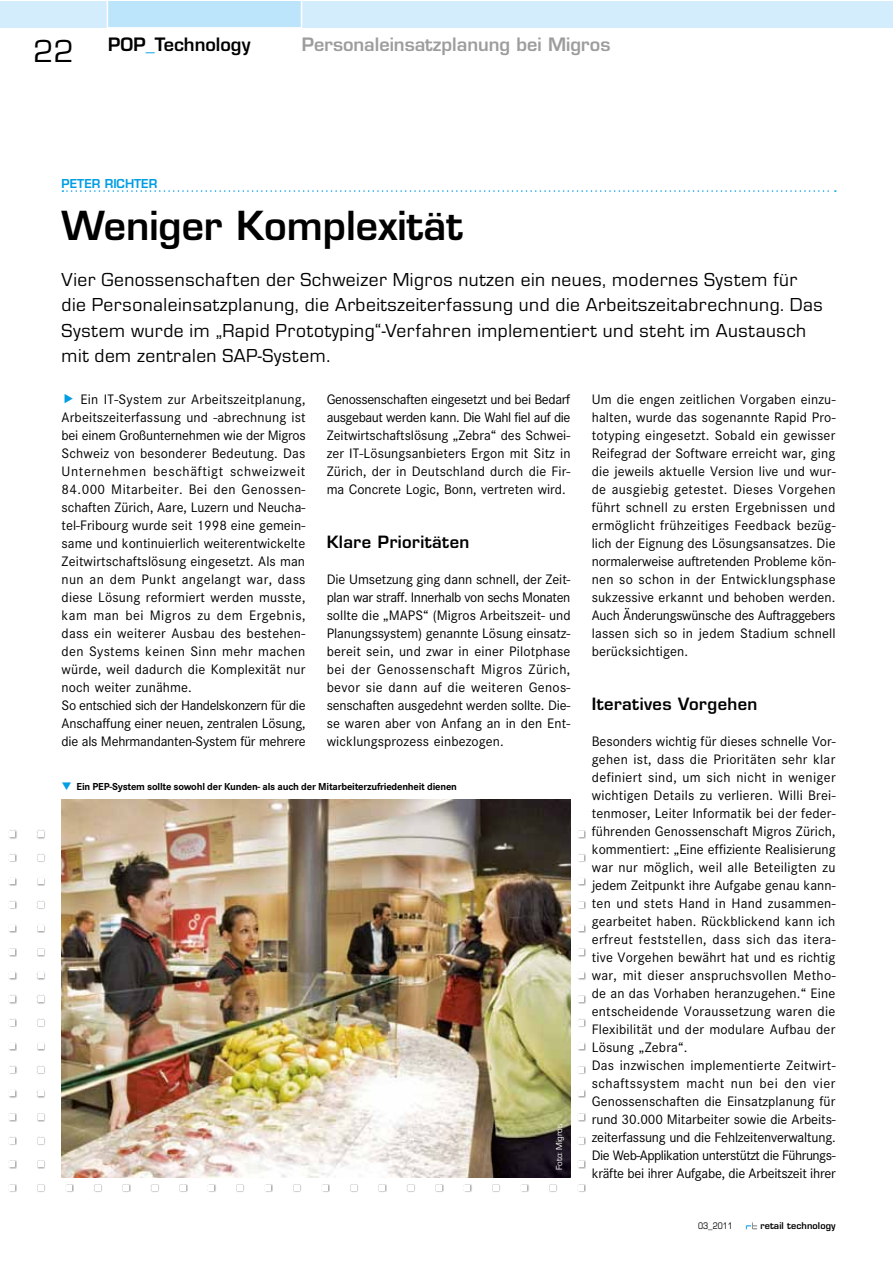
<style>
.page{position:relative;width:893px;height:1263px;background:#fff}
.page>*{position:absolute;margin:0;border:0;box-sizing:border-box;transform-origin:0 0}
.t1{font:600 39px "Eurostile";color:#000}
.t2{font:19.5px/25.5px "Eurostile T";letter-spacing:.025em;color:#000}
.t3{font:600 18px "Eurostile";color:#9c9d9d}
.t4{font:600 18px "Eurostile";color:#000}
.t5{font:600 16.5px "Eurostile";letter-spacing:.025em;color:#000}
.t6{font:14.25px/18px "Corporate S";letter-spacing:.01em;color:#000;text-align:justify}
.t7{font:600 12px "Eurostile";color:#009ee3}
.t8{font:700 10.5px "Corporate S";letter-spacing:-.02em;color:#000}
.t9{font:600 9px "Eurostile";letter-spacing:.01em;color:#000}
.t10{font:9px "Eurostile T";letter-spacing:-.01em;color:#fff}
.t11{font:condensed 9px "Eurostile";color:#000}
.s1{font-family:"Eurostile T";font-weight:400;font-size:33px}
.s2{color:#009ee3}
</style>
<div class="page">
<div style="left:0;top:1px;width:892px;height:26px;background:#d4edfc"></div>
<svg style="left:746px;top:1222px;width:11px;height:7px"></svg>
<div style="left:107px;top:1px;width:195px;height:26px;background:#bce4fa"></div>
<svg style="left:62px;top:190px;width:767px;height:2px"></svg>
<svg style="left:8px;top:830px;width:9px;height:9px"></svg>
<svg style="left:37px;top:830px;width:8px;height:9px"></svg>
<svg style="left:578px;top:830px;width:8px;height:9px"></svg>
<svg style="left:9px;top:854px;width:8px;height:8px"></svg>
<svg style="left:37px;top:854px;width:8px;height:8px"></svg>
<svg style="left:578px;top:854px;width:8px;height:8px"></svg>
<svg style="left:9px;top:877px;width:8px;height:9px"></svg>
<svg style="left:37px;top:877px;width:8px;height:9px"></svg>
<svg style="left:578px;top:877px;width:8px;height:9px"></svg>
<svg style="left:8px;top:901px;width:9px;height:8px"></svg>
<svg style="left:37px;top:901px;width:8px;height:8px"></svg>
<svg style="left:578px;top:901px;width:8px;height:8px"></svg>
<svg style="left:9px;top:925px;width:8px;height:8px"></svg>
<svg style="left:37px;top:925px;width:8px;height:8px"></svg>
<svg style="left:578px;top:925px;width:8px;height:8px"></svg>
<svg style="left:9px;top:948px;width:8px;height:8px"></svg>
<svg style="left:37px;top:948px;width:8px;height:8px"></svg>
<svg style="left:578px;top:948px;width:8px;height:8px"></svg>
<svg style="left:8px;top:971px;width:9px;height:9px"></svg>
<svg style="left:37px;top:971px;width:8px;height:9px"></svg>
<svg style="left:578px;top:972px;width:8px;height:8px"></svg>
<svg style="left:8px;top:995px;width:9px;height:9px"></svg>
<svg style="left:37px;top:995px;width:8px;height:9px"></svg>
<svg style="left:578px;top:995px;width:8px;height:9px"></svg>
<svg style="left:9px;top:1019px;width:8px;height:8px"></svg>
<svg style="left:37px;top:1019px;width:8px;height:8px"></svg>
<svg style="left:578px;top:1019px;width:8px;height:8px"></svg>
<svg style="left:9px;top:1042px;width:8px;height:9px"></svg>
<svg style="left:37px;top:1042px;width:8px;height:9px"></svg>
<svg style="left:578px;top:1042px;width:8px;height:9px"></svg>
<svg style="left:8px;top:1066px;width:9px;height:8px"></svg>
<svg style="left:37px;top:1066px;width:8px;height:8px"></svg>
<svg style="left:578px;top:1066px;width:8px;height:8px"></svg>
<svg style="left:8px;top:1089px;width:9px;height:9px"></svg>
<svg style="left:37px;top:1089px;width:8px;height:9px"></svg>
<svg style="left:578px;top:1090px;width:8px;height:8px"></svg>
<svg style="left:9px;top:1113px;width:8px;height:8px"></svg>
<svg style="left:37px;top:1113px;width:8px;height:8px"></svg>
<svg style="left:578px;top:1113px;width:8px;height:8px"></svg>
<svg style="left:9px;top:1137px;width:8px;height:8px"></svg>
<svg style="left:37px;top:1137px;width:8px;height:8px"></svg>
<svg style="left:578px;top:1137px;width:8px;height:8px"></svg>
<svg style="left:9px;top:1160px;width:8px;height:9px"></svg>
<svg style="left:37px;top:1160px;width:8px;height:9px"></svg>
<svg style="left:578px;top:1160px;width:8px;height:9px"></svg>
<svg style="left:9px;top:1184px;width:8px;height:8px"></svg>
<svg style="left:65px;top:1184px;width:9px;height:8px"></svg>
<svg style="left:37px;top:1184px;width:8px;height:8px"></svg>
<svg style="left:122px;top:1184px;width:9px;height:8px"></svg>
<svg style="left:94px;top:1184px;width:8px;height:8px"></svg>
<svg style="left:179px;top:1184px;width:9px;height:8px"></svg>
<svg style="left:151px;top:1184px;width:8px;height:8px"></svg>
<svg style="left:236px;top:1184px;width:8px;height:8px"></svg>
<svg style="left:208px;top:1184px;width:8px;height:8px"></svg>
<svg style="left:293px;top:1184px;width:8px;height:8px"></svg>
<svg style="left:265px;top:1184px;width:8px;height:8px"></svg>
<svg style="left:350px;top:1184px;width:8px;height:8px"></svg>
<svg style="left:322px;top:1184px;width:8px;height:8px"></svg>
<svg style="left:407px;top:1184px;width:8px;height:8px"></svg>
<svg style="left:378px;top:1184px;width:9px;height:8px"></svg>
<svg style="left:464px;top:1184px;width:8px;height:8px"></svg>
<svg style="left:435px;top:1184px;width:9px;height:8px"></svg>
<svg style="left:521px;top:1184px;width:8px;height:8px"></svg>
<svg style="left:492px;top:1184px;width:8px;height:8px"></svg>
<svg style="left:578px;top:1184px;width:8px;height:8px"></svg>
<svg style="left:549px;top:1184px;width:8px;height:8px"></svg>
<img style="left:62px;top:800px;width:508px;height:377px">
<p class="t4" style="left:34px;top:33px;width:218px"><span class="s1">22</span> POP<span class="s2">_</span>Technology</p>
<p class="t3" style="left:302px;top:33px;width:310px">Personaleinsatzplanung bei Migros</p>
<p class="t7" style="left:62px;top:176px;width:97px">PETER RICHTER</p>
<h1 class="t1" style="left:62px;top:201px;width:403px">Weniger Komplexität</h1>
<p class="t2" style="left:62px;top:267px;width:762px">Vier Genossenschaften der Schweizer Migros nutzen ein neues, modernes System für die Personaleinsatzplanung, die Arbeitszeiterfassung und die Arbeitszeitabrechnung. Das System wurde im „Rapid Prototyping“-Verfahren implementiert und steht im Austausch mit dem zentralen SAP-System.</p>
<p class="t6" style="left:62px;top:390px;width:245px;text-align:left;text-indent:19px">Ein IT-System zur Arbeitszeitplanung, Arbeitszeiterfassung und -abrechnung ist bei einem Großunternehmen wie der Migros Schweiz von besonderer Bedeutung. Das Unternehmen beschäftigt schweizweit 84.000 Mitarbeiter. Bei den Genossen&shy;schaften Zürich, Aare, Luzern und Neucha&shy;tel-Fribourg wurde seit 1998 eine gemein&shy;same und kontinuierlich weiterentwickelte Zeitwirtschaftslösung eingesetzt. Als man nun an dem Punkt angelangt war, dass diese Lösung reformiert werden musste, kam man bei Migros zu dem Ergebnis, dass ein weiterer Ausbau des bestehen&shy;den Systems keinen Sinn mehr machen würde, weil dadurch die Komplexität nur noch weiter zunähme.<br>So entschied sich der Handelskonzern für die Anschaffung einer neuen, zentralen Lösung, die als Mehrmandanten-System für mehrere</p>
<p class="t6" style="left:327px;top:390px;width:245px">Genossenschaften eingesetzt und bei Bedarf ausgebaut werden kann. Die Wahl fiel auf die Zeitwirtschaftslösung „Zebra“ des Schwei&shy;zer IT-Lösungsanbieters Ergon mit Sitz in Zürich, der in Deutschland durch die Fir&shy;ma Concrete Logic, Bonn, vertreten wird.</p>
<p class="t5" style="left:327px;top:531px;width:144px">Klare Prioritäten</p>
<p class="t6" style="left:327px;top:570px;width:245px">Die Umsetzung ging dann schnell, der Zeit&shy;plan war straff. Innerhalb von sechs Monaten sollte die „MAPS“ (Migros Arbeitszeit- und Planungssystem) genannte Lösung einsatz&shy;bereit sein, und zwar in einer Pilotphase bei der Genossenschaft Migros Zürich, bevor sie dann auf die weiteren Genos&shy;senschaften ausgedehnt werden sollte. Die&shy;se waren aber von Anfang an in den Ent&shy;wicklungsprozess einbezogen.</p>
<p class="t8" style="left:77px;top:780px;width:382px">Ein PEP-System sollte sowohl der Kunden- als auch der Mitarbeiterzufriedenheit dienen</p>
<p class="t10" style="left:554px;top:1170px;width:48px;rotate:-90deg">Foto: Migros</p>
<p class="t6" style="left:592px;top:390px;width:245px">Um die engen zeitlichen Vorgaben einzu&shy;halten, wurde das sogenannte Rapid Pro&shy;totyping eingesetzt. Sobald ein gewisser Reifegrad der Software erreicht war, ging die jeweils aktuelle Version live und wur&shy;de ausgiebig getestet. Dieses Vorgehen führt schnell zu ersten Ergebnissen und ermöglicht frühzeitiges Feedback bezüg&shy;lich der Eignung des Lösungsansatzes. Die normalerweise auftretenden Probleme kön&shy;nen so schon in der Entwicklungsphase sukzessive erkannt und behoben werden.<br>Auch Änderungswünsche des Auftraggebers lassen sich so in jedem Stadium schnell berücksichtigen.</p>
<p class="t5" style="left:592px;top:693px;width:167px">Iteratives Vorgehen</p>
<p class="t6" style="left:592px;top:732px;width:245px;text-align:left">Besonders wichtig für dieses schnelle Vor&shy;gehen ist, dass die Prioritäten sehr klar definiert sind, um sich nicht in weniger wichtigen Details zu verlieren. Willi Brei&shy;tenmoser, Leiter Informatik bei der feder&shy;führenden Genossenschaft Migros Zürich, kommentiert: „Eine effiziente Realisierung war nur möglich, weil alle Beteiligten zu jedem Zeitpunkt ihre Aufgabe genau kann&shy;ten und stets Hand in Hand zusammen&shy;gearbeitet haben. Rückblickend kann ich erfreut feststellen, dass sich das itera&shy;tive Vorgehen bewährt hat und es richtig war, mit dieser anspruchsvollen Metho&shy;de an das Vorhaben heranzugehen.“ Eine entscheidende Voraussetzung waren die Flexibilität und der modulare Aufbau der Lösung „Zebra“.<br>Das inzwischen implementierte Zeitwirt&shy;schaftssystem macht nun bei den vier Genossenschaften die Einsatzplanung für rund 30.000 Mitarbeiter sowie die Arbeits&shy;zeiterfassung und die Fehlzeitenverwaltung.<br>Die Web-Applikation unterstützt die Führungs&shy;kräfte bei ihrer Aufgabe, die Arbeitszeit ihrer</p>
<p class="t11" style="left:698px;top:1221px;width:36px">03_2011</p>
<p class="t9" style="left:760px;top:1220px;width:77px">retail technology</p>
</div>
